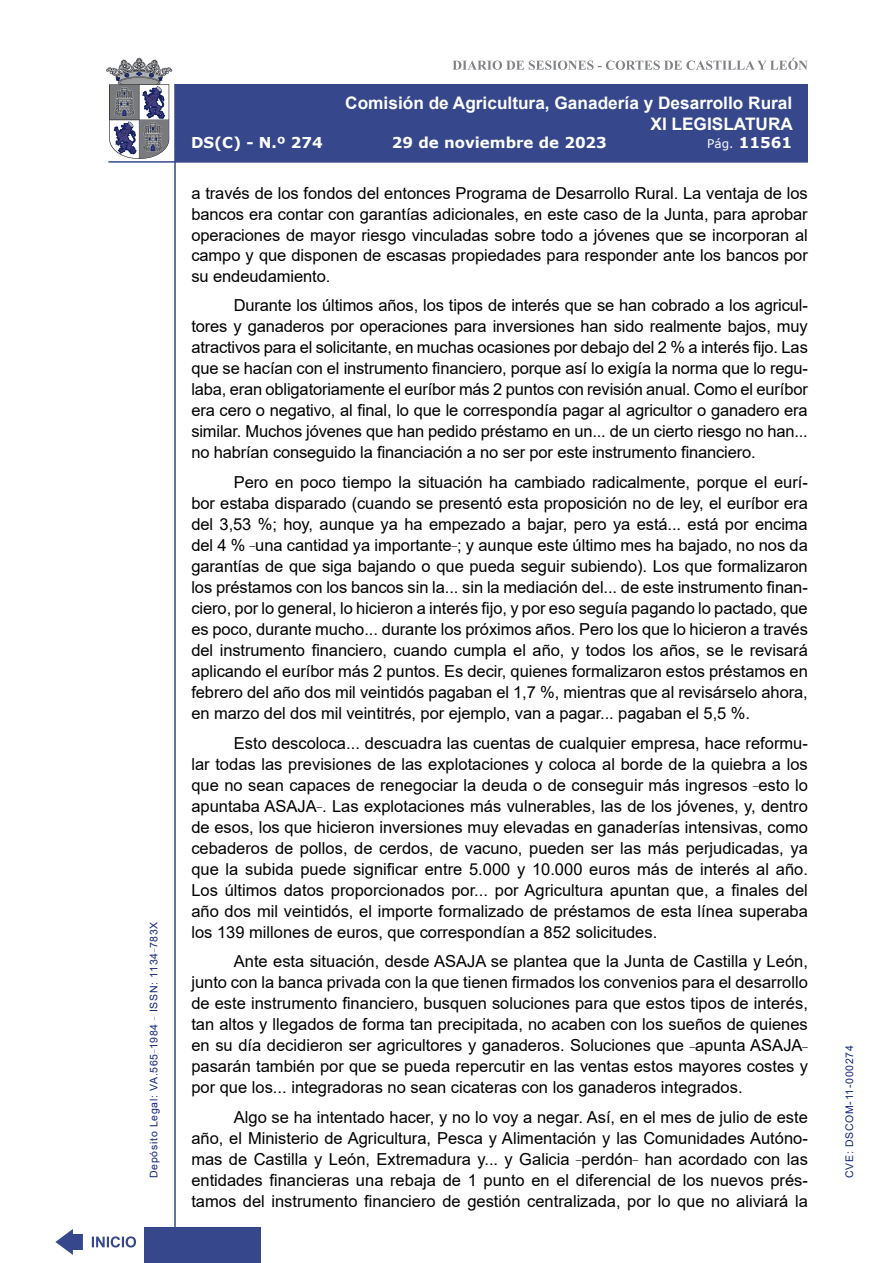
<style>
.page{position:relative;width:893px;height:1263px;background:#fff}
.page>*{position:absolute;margin:0;border:0;box-sizing:border-box;transform-origin:0 0}
.t1{font:700 17.25px/20.7px "Arial";color:#fff;text-align:right}
.t2{font:16.5px/21px "Arial";color:#000;text-align:justify}
.t3{font:700 15px "Verdana";color:#fff}
.t4{font:10.5px "Arial";letter-spacing:.065em;color:#122678}
.s1{font-weight:400;font-size:12px}
</style>
<div class="page">
<svg style="left:452px;top:58px;width:356px;height:12px"></svg>
<hr style="left:174px;top:84px;width:2px;height:1179px;background:#36478c">
<div style="left:144px;top:1227px;width:117px;height:36px;background:#36478c"></div>
<div style="left:175px;top:84px;width:633px;height:78px;background:#36478c"></div>
<hr style="left:108px;top:161px;width:700px;height:2px;background:#36478c">
<svg style="left:92px;top:1236px;width:44px;height:11px"></svg>
<svg style="left:55px;top:1229px;width:28px;height:26px"></svg>
<svg style="left:106px;top:58px;width:66px;height:101px"></svg>
<p class="t4" style="left:146px;top:1178px;width:258px;rotate:-90deg">Depósito Legal: VA.565<sup>_</sup>1984 <sup>_</sup> ISSN: 1134<sup>_</sup>783X</p>
<p class="t1" style="left:345px;top:93px;width:449px">Comisión de Agricultura, Ganadería y Desarrollo Rural<br>XI LEGISLATURA</p>
<p class="t3" style="left:191px;top:132px;width:133px">DS(C) - N.º 274</p>
<p class="t3" style="left:392px;top:132px;width:216px">29 de noviembre de 2023</p>
<p class="t3" style="left:707px;top:132px;width:86px"><span class="s1">Pág.</span> 11561</p>
<p class="t2" style="left:191px;top:183px;width:618px">a través de los fondos del entonces Programa de Desarrollo Rural. La ventaja de los bancos era contar con garantías adicionales, en este caso de la Junta, para aprobar operaciones de mayor riesgo vinculadas sobre todo a jóvenes que se incorporan al campo y que disponen de escasas propiedades para responder ante los bancos por su endeudamiento.</p>
<p class="t2" style="left:191px;top:295px;width:618px;text-indent:43px">Durante los últimos años, los tipos de interés que se han cobrado a los agricul&shy;tores y ganaderos por operaciones para inversiones han sido realmente bajos, muy atractivos para el solicitante, en muchas ocasiones por debajo del 2 % a interés fijo. Las que se hacían con el instrumento financiero, porque así lo exigía la norma que lo regu&shy;laba, eran obligatoriamente el euríbor más 2 puntos con revisión anual. Como el euríbor era cero o negativo, al final, lo que le correspondía pagar al agricultor o ganadero era similar. Muchos jóvenes que han pedido préstamo en un... de un cierto riesgo no han... no habrían conseguido la financiación a no ser por este instrumento financiero.</p>
<p class="t2" style="left:191px;top:472px;width:618px;text-indent:43px">Pero en poco tiempo la situación ha cambiado radicalmente, porque el eurí&shy;bor estaba disparado (cuando se presentó esta proposición no de ley, el euríbor era del 3,53 %; hoy, aunque ya ha empezado a bajar, pero ya está... está por encima del 4 % <sup>_</sup>una cantidad ya importante<sup>_</sup>; y aunque este último mes ha bajado, no nos da garantías de que siga bajando o que pueda seguir subiendo). Los que formalizaron los préstamos con los bancos sin la... sin la mediación del... de este instrumento finan&shy;ciero, por lo general, lo hicieron a interés fijo, y por eso seguía pagando lo pactado, que es poco, durante mucho... durante los próximos años. Pero los que lo hicieron a través del instrumento financiero, cuando cumpla el año, y todos los años, se le revisará aplicando el euríbor más 2 puntos. Es decir, quienes formalizaron estos préstamos en febrero del año dos mil veintidós pagaban el 1,7 %, mientras que al revisárselo ahora, en marzo del dos mil veintitrés, por ejemplo, van a pagar... pagaban el 5,5 %.</p>
<p class="t2" style="left:191px;top:732px;width:618px;text-indent:43px">Esto descoloca... descuadra las cuentas de cualquier empresa, hace reformu&shy;lar todas las previsiones de las explotaciones y coloca al borde de la quiebra a los que no sean capaces de renegociar la deuda o de conseguir más ingresos <sup>_</sup>esto lo apuntaba ASAJA<sup>_</sup>. Las explotaciones más vulnerables, las de los jóvenes, y, dentro de esos, los que hicieron inversiones muy elevadas en ganaderías intensivas, como cebaderos de pollos, de cerdos, de vacuno, pueden ser las más perjudicadas, ya que la subida puede significar entre 5.000 y 10.000 euros más de interés al año.<br>Los últimos datos proporcionados por... por Agricultura apuntan que, a finales del año dos mil veintidós, el importe formalizado de préstamos de esta línea superaba los 139 millones de euros, que correspondían a 852 solicitudes.</p>
<p class="t2" style="left:191px;top:951px;width:618px;text-indent:43px">Ante esta situación, desde ASAJA se plantea que la Junta de Castilla y León, junto con la banca privada con la que tienen firmados los convenios para el desarrollo de este instrumento financiero, busquen soluciones para que estos tipos de interés, tan altos y llegados de forma tan precipitada, no acaben con los sueños de quienes en su día decidieron ser agricultores y ganaderos. Soluciones que <sup>_</sup>apunta ASAJA<sup>_ </sup>pasarán también por que se pueda repercutir en las ventas estos mayores costes y por que los... integradoras no sean cicateras con los ganaderos integrados.</p>
<p class="t2" style="left:191px;top:1106px;width:618px;text-indent:43px">Algo se ha intentado hacer, y no lo voy a negar. Así, en el mes de julio de este año, el Ministerio de Agricultura, Pesca y Alimentación y las Comunidades Autóno&shy;mas de Castilla y León, Extremadura y... y Galicia <sup>_</sup>perdón<sup>_</sup> han acordado con las entidades financieras una rebaja de 1 punto en el diferencial de los nuevos prés&shy;tamos del instrumento financiero de gestión centralizada, por lo que no aliviará la</p>
<p class="t4" style="left:842px;top:1178px;width:134px;rotate:-90deg">CVE: DSCOM-11-000274</p>
</div>
